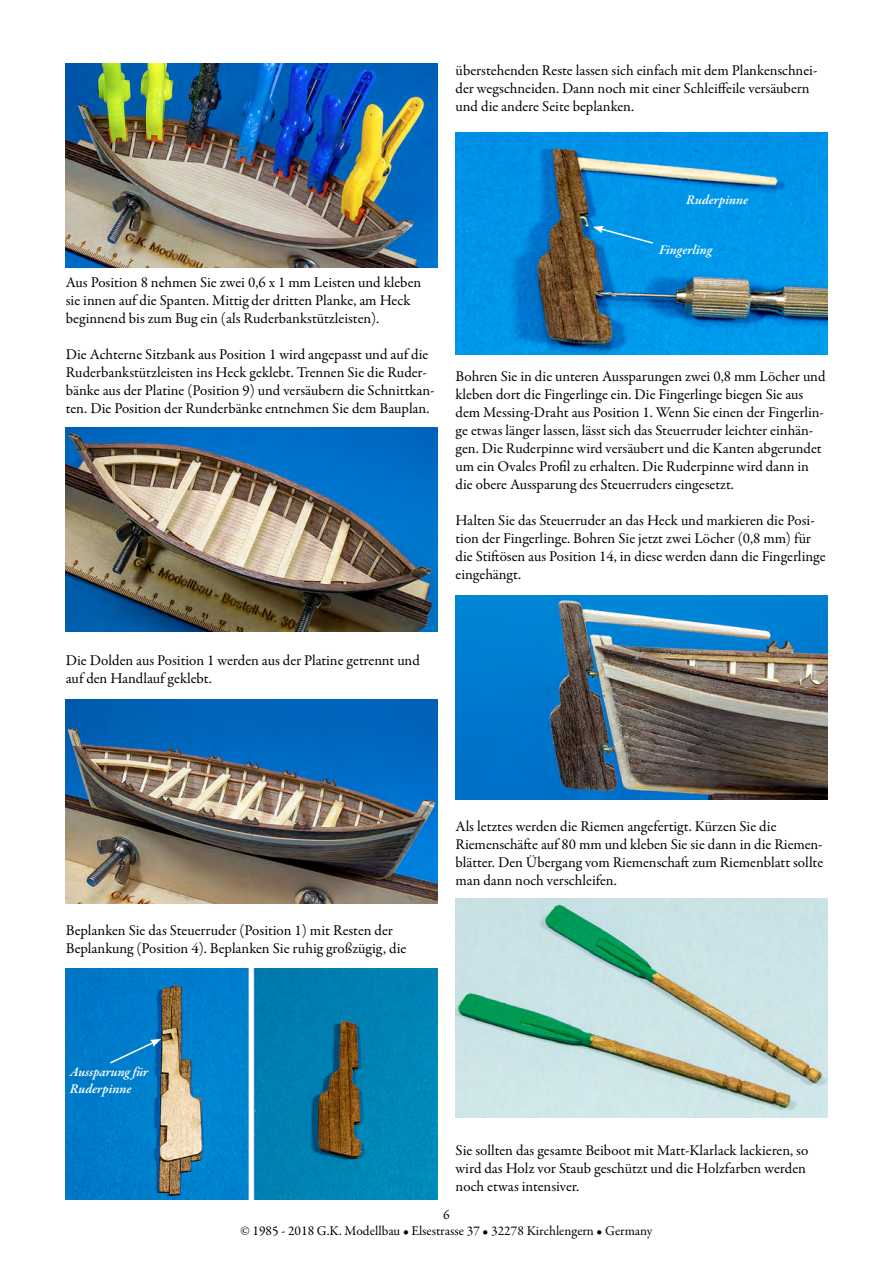
<style>
.page{position:relative;width:893px;height:1263px;background:#fff}
.page>*{position:absolute;margin:0;border:0;box-sizing:border-box;transform-origin:0 0}
.t1{font:15px/18px "Garamond Premr Pro";color:#000}
.t2{font:13.5px/16.2px "Garamond Premr Pro";color:#000;text-align:center}
.t3{font:italic 600 13.5px/16.2px "Garamond Premr Pro";color:#fff}
</style>
<div class="page">
<img style="left:66px;top:64px;width:371px;height:204px">
<img style="left:66px;top:428px;width:371px;height:203px">
<img style="left:456px;top:595px;width:371px;height:204px">
<img style="left:66px;top:699px;width:371px;height:204px">
<img style="left:66px;top:968px;width:371px;height:231px">
<img style="left:456px;top:132px;width:371px;height:222px">
<svg style="left:108px;top:1039px;width:53px;height:26px"></svg>
<svg style="left:593px;top:226px;width:62px;height:19px"></svg>
<img style="left:456px;top:898px;width:371px;height:220px">
<p class="t1" style="left:456px;top:61px;width:363px">überstehenden Reste lassen sich einfach mit dem Plankenschnei&shy;der wegschneiden. Dann noch mit einer Schleiffeile versäubern und die andere Seite beplanken.</p>
<p class="t1" style="left:66px;top:274px;width:357px">Aus Position 8 nehmen Sie zwei 0,6 x 1 mm Leisten und kleben sie innen auf die Spanten. Mittig der dritten Planke, am Heck beginnend bis zum Bug ein (als Ruderbankstützleisten).</p>
<p class="t1" style="left:66px;top:346px;width:370px">Die Achterne Sitzbank aus Position 1 wird angepasst und auf die Ruderbankstützleisten ins Heck geklebt. Trennen Sie die Ruder&shy;bänke aus der Platine (Position 9) und versäubern die Schnittkan&shy;ten. Die Position der Runderbänke entnehmen Sie dem Bauplan.</p>
<p class="t3" style="left:686px;top:192px;width:63px">Ruderpinne</p>
<p class="t3" style="left:659px;top:242px;width:55px">Fingerling</p>
<p class="t1" style="left:456px;top:367px;width:371px">Bohren Sie in die unteren Aussparungen zwei 0,8 mm Löcher und kleben dort die Fingerlinge ein. Die Fingerlinge biegen Sie aus dem Messing-Draht aus Position 1. Wenn Sie einen der Fingerlin&shy;ge etwas länger lassen, lässt sich das Steuerruder leichter einhän&shy;gen. Die Ruderpinne wird versäubert und die Kanten abgerundet um ein Ovales Profil zu erhalten. Die Ruderpinne wird dann in die obere Aussparung des Steuerruders eingesetzt.</p>
<p class="t1" style="left:456px;top:511px;width:371px">Halten Sie das Steuerruder an das Heck und markieren die Posi&shy;tion der Fingerlinge. Bohren Sie jetzt zwei Löcher (0,8 mm) für die Stiftösen aus Position 14, in diese werden dann die Fingerlinge eingehängt.</p>
<p class="t1" style="left:66px;top:652px;width:356px">Die Dolden aus Position 1 werden aus der Platine getrennt und auf den Handlauf geklebt.</p>
<p class="t1" style="left:66px;top:922px;width:342px">Beplanken Sie das Steuerruder (Position 1) mit Resten der<br>Beplankung (Position 4). Beplanken Sie ruhig großzügig, die</p>
<p class="t3" style="left:70px;top:1065px;width:80px">Aussparung für<br>Ruderpinne</p>
<p class="t1" style="left:456px;top:817px;width:369px">Als letztes werden die Riemen angefertigt. Kürzen Sie die Riemenschäfte auf 80 mm und kleben Sie sie dann in die Riemen&shy;blätter. Den Übergang vom Riemenschaft zum Riemenblatt sollte man dann noch verschleifen.</p>
<p class="t1" style="left:456px;top:1141px;width:354px">Sie sollten das gesamte Beiboot mit Matt-Klarlack lackieren, so wird das Holz vor Staub geschützt und die Holzfarben werden noch etwas intensiver.</p>
<p class="t2" style="left:240px;top:1207px;width:414px">6<br>© 1985 - 2018 G.K. Modellbau • Elsestrasse 37 • 32278 Kirchlengern • Germany</p>
</div>
